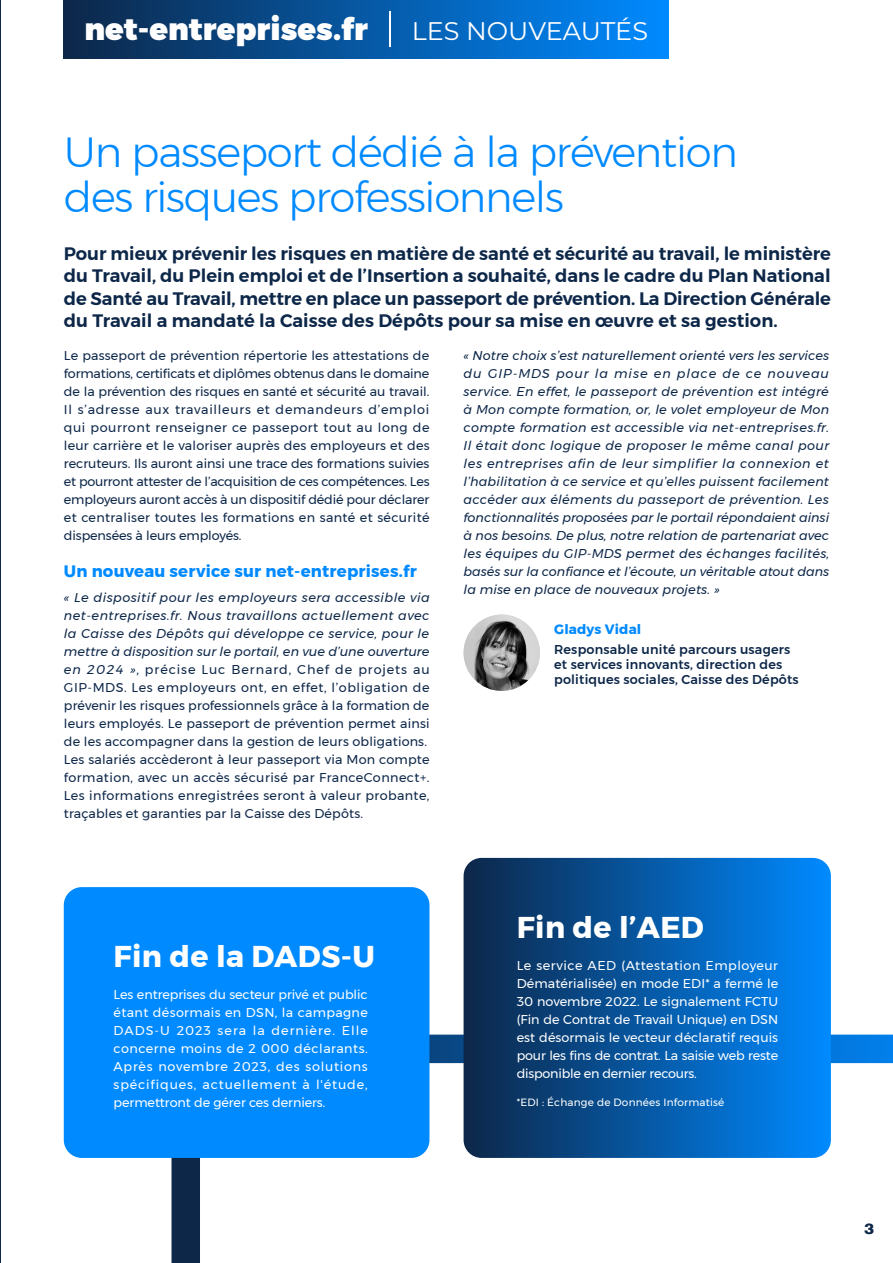
<style>
.page{position:relative;width:893px;height:1263px;background:#fff}
.page>*{position:absolute;margin:0;border:0;box-sizing:border-box;transform-origin:0 0}
.t1{font:300 42px/45px "Montserrat V1";letter-spacing:-.03em;color:#008aff}
.t2{font:900 30.45px "Montserrat V1";color:#fff}
.t3{font:700 30px "Montserrat V1";letter-spacing:.01em;color:#fff}
.t4{font:25.5px "Montserrat";color:#fff}
.t5{font:600 18px/22.5px "Montserrat V1";letter-spacing:.005em;color:#0d2749;text-align:justify}
.t6{font:700 16.5px "Montserrat V1";letter-spacing:.01em;color:#008aff}
.t7{font:15px "N Haas Grotesk DSW02 95 Blk";color:#0d2749}
.t8{font:700 13.5px "Montserrat V1";letter-spacing:.01em;color:#008aff}
.t9{font:12.75px/18px "Montserrat V1";letter-spacing:.015em;color:#0d2749;text-align:justify}
.t10{font:italic 12.75px/18px "Montserrat V1";letter-spacing:.015em;color:#0d2749;text-align:justify}
.t11{font:12.75px/18px "Montserrat V1";letter-spacing:-.01em;color:#fff;text-align:justify}
.t12{font:500 12.75px/15.3px "Montserrat V1";letter-spacing:.015em;color:#0d2749}
.t13{font:10.5px "Montserrat V1";letter-spacing:.015em;color:#fff}
.s1{font-style:italic}
</style>
<div class="page">
<svg style="left:171px;top:1034px;width:722px;height:229px"></svg>
<div style="left:64px;top:0;width:605px;height:58px;background:linear-gradient(to right,#0d2749,#018bff)"></div>
<hr style="left:389px;top:12px;width:1px;height:35px;background:#fff">
<img style="left:464px;top:615px;width:76px;height:76px;border-radius:38px">
<div style="left:64px;top:887px;width:365px;height:271px;background:#008aff;border-radius:18px"></div>
<svg style="left:464px;top:858px;width:367px;height:300px;background:#0759a4"></svg>
<h2 class="t2" style="left:84px;top:4px;width:285px">net-entreprises.fr</h2>
<h3 class="t4" style="left:412px;top:13px;width:238px">LES NOUVEAUTÉS</h3>
<h1 class="t1" style="left:64px;top:129px;width:676px">Un passeport dédié à la prévention des risques professionnels</h1>
<p class="t5" style="left:64px;top:242px;width:769px">Pour mieux prévenir les risques en matière de santé et sécurité au travail, le ministère du Travail, du Plein emploi et de l’Insertion a souhaité, dans le cadre du Plan National de Santé au Travail, mettre en place un passeport de prévention. La Direction Générale du Travail a mandaté la Caisse des Dépôts pour sa mise en œuvre et sa gestion.</p>
<p class="t9" style="left:64px;top:347px;width:367px">Le passeport de prévention répertorie les attestations de formations, certificats et diplômes obtenus dans le domaine de la prévention des risques en santé et sécurité au travail.<br>Il s’adresse aux travailleurs et demandeurs d’emploi qui pourront renseigner ce passeport tout au long de leur carrière et le valoriser auprès des employeurs et des recruteurs. Ils auront ainsi une trace des formations suivies et pourront attester de l’acquisition de ces compétences. Les employeurs auront accès à un dispositif dédié pour déclarer et centraliser toutes les formations en santé et sécurité dispensées à leurs employés.</p>
<p class="t6" style="left:64px;top:558px;width:354px">Un nouveau service sur net-entreprises.fr</p>
<p class="t9" style="left:64px;top:588px;width:367px;text-align:left"><span class="s1">« Le dispositif pour les employeurs sera accessible via net-entreprises.fr. Nous travaillons actuellement avec la Caisse des Dépôts qui développe ce service, pour le mettre à disposition sur le portail, en vue d’une ouverture en 2024 »</span>, précise Luc Bernard, Chef de projets au GIP-MDS. Les employeurs ont, en effet, l’obligation de prévenir les risques professionnels grâce à la formation de leurs employés. Le passeport de prévention permet ainsi de les accompagner dans la gestion de leurs obligations.<br>Les salariés accèderont à leur passeport via Mon compte formation, avec un accès sécurisé par FranceConnect+.<br>Les informations enregistrées seront à valeur probante, traçables et garanties par la Caisse des Dépôts.</p>
<p class="t10" style="left:464px;top:347px;width:367px">« Notre choix s’est naturellement orienté vers les services du GIP-MDS pour la mise en place de ce nouveau service. En effet, le passeport de prévention est intégré à Mon compte formation, or, le volet employeur de Mon compte formation est accessible via net-entreprises.fr.<br>Il était donc logique de proposer le même canal pour les entreprises afin de leur simplifier la connexion et l’habilitation à ce service et qu’elles puissent facilement accéder aux éléments du passeport de prévention. Les fonctionnalités proposées par le portail répondaient ainsi à nos besoins. De plus, notre relation de partenariat avec les équipes du GIP-MDS permet des échanges facilités, basés sur la confiance et l’écoute, un véritable atout dans la mise en place de nouveaux projets. »</p>
<p class="t8" style="left:554px;top:618px;width:89px">Gladys Vidal</p>
<p class="t12" style="left:554px;top:641px;width:246px">Responsable unité parcours usagers et services innovants, direction des politiques sociales, Caisse des Dépôts</p>
<h3 class="t3" style="left:114px;top:933px;width:263px">Fin de la DADS-U</h3>
<p class="t11" style="left:114px;top:985px;width:256px">Les entreprises du secteur privé et public étant désormais en DSN, la campagne DADS-U 2023 sera la dernière. Elle concerne moins de 2 000 déclarants.<br>Après novembre 2023, des solutions spécifiques, actuellement à l'étude, permettront de gérer ces derniers.</p>
<h3 class="t3" style="left:517px;top:904px;width:189px">Fin de l’AED</h3>
<p class="t11" style="left:517px;top:956px;width:263px">Le service AED (Attestation Employeur Dématérialisée) en mode EDI* a fermé le 30 novembre 2022. Le signalement FCTU (Fin de Contrat de Travail Unique) en DSN est désormais le vecteur déclaratif requis pour les fins de contrat. La saisie web reste disponible en dernier recours.</p>
<p class="t13" style="left:517px;top:1095px;width:209px">*EDI : Échange de Données Informatisé</p>
<p class="t7" style="left:865px;top:1220px;width:11px">3</p>
</div>
